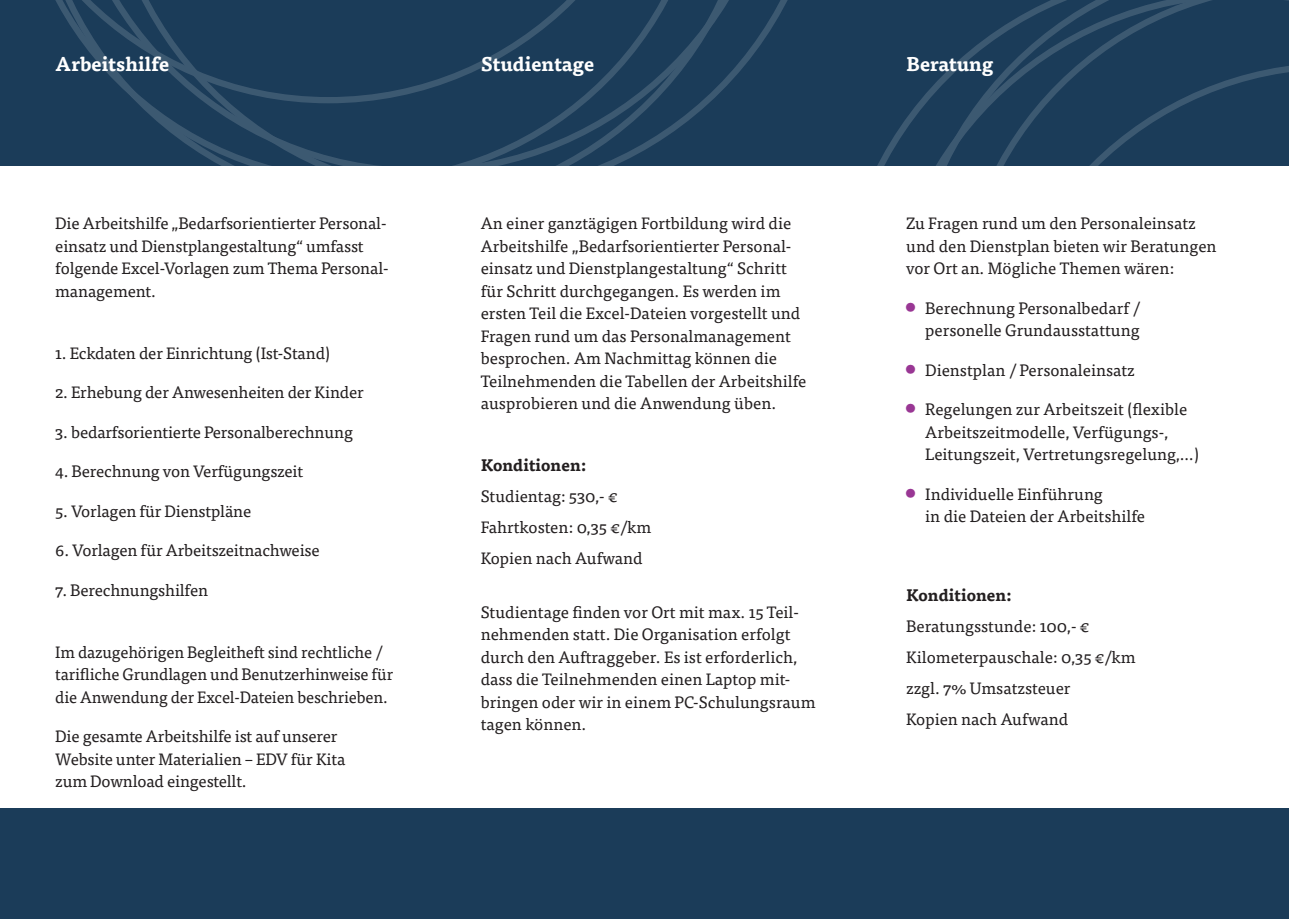
<style>
.page{position:relative;width:1289px;height:919px;background:#fff}
.page>*{position:absolute;margin:0;border:0;box-sizing:border-box;transform-origin:0 0}
.t1{font:700 19.5px "Tisa Pro";color:#fff}
.t2{font:16.5px/22.5px "Tisa Pro";color:#231f20}
.t3{font:700 16.5px "Tisa Pro";color:#231f20}
</style>
<div class="page">
<div style="left:0;top:808px;width:1288px;height:110px;background:#1b3c59"></div>
<div style="left:759px;top:0;width:68px;height:166px;background:#1b3c59"></div>
<svg style="left:709px;top:0;width:50px;height:166px;background:#1d3e5b"></svg>
<svg style="left:15px;top:0;width:694px;height:166px;background:#1f405c"></svg>
<svg style="left:0;top:0;width:675px;height:103px;background:#1e3f5b"></svg>
<div style="left:837px;top:0;width:68px;height:166px;background:#1b3c59"></div>
<svg style="left:905px;top:0;width:50px;height:166px;background:#1d3e5b"></svg>
<svg style="left:955px;top:0;width:333px;height:166px;background:#20405c"></svg>
<svg style="left:989px;top:63px;width:299px;height:103px;background:#1e3e5b"></svg>
<p class="t1" style="left:55px;top:48px;width:115px">Arbeitshilfe</p>
<p class="t1" style="left:480px;top:48px;width:115px">Studientage</p>
<p class="t1" style="left:906px;top:48px;width:89px">Beratung</p>
<p class="t2" style="left:55px;top:211px;width:335px">Die Arbeitshilfe „Bedarfsorientierter Personal&shy;einsatz und Dienstplangestaltung“ umfasst folgende Excel-Vorlagen zum Thema Personal&shy;management.</p>
<p class="t2" style="left:55px;top:340px;width:276px">1. Eckdaten der Einrichtung (Ist-Stand)</p>
<p class="t2" style="left:55px;top:380px;width:310px">2. Erhebung der Anwesenheiten der Kinder</p>
<p class="t2" style="left:55px;top:419px;width:299px">3. bedarfsorientierte Personalberechnung</p>
<p class="t2" style="left:55px;top:459px;width:249px">4. Berechnung von Verfügungszeit</p>
<p class="t2" style="left:55px;top:498px;width:197px">5. Vorlagen für Dienstpläne</p>
<p class="t2" style="left:55px;top:538px;width:266px">6. Vorlagen für Arbeitszeitnachweise</p>
<p class="t2" style="left:55px;top:577px;width:154px">7. Berechnungshilfen</p>
<p class="t2" style="left:55px;top:639px;width:339px">Im dazugehörigen Begleitheft sind rechtliche / tarifliche Grundlagen und Benutzerhinweise für die Anwendung der Excel-Dateien beschrieben.</p>
<p class="t2" style="left:55px;top:724px;width:291px">Die gesamte Arbeitshilfe ist auf unserer<br>Website unter Materialien – EDV für Kita zum Download eingestellt.</p>
<p class="t2" style="left:480px;top:211px;width:327px">An einer ganztägigen Fortbildung wird die Arbeitshilfe „Bedarfsorientierter Personal&shy;einsatz und Dienstplangestaltung“ Schritt für Schritt durchgegangen. Es werden im ersten Teil die Excel-Dateien vorgestellt und Fragen rund um das Personalmanagement besprochen. Am Nachmittag können die Teilnehmenden die Tabellen der Arbeitshilfe ausprobieren und die Anwendung üben.</p>
<p class="t3" style="left:480px;top:452px;width:107px">Konditionen:</p>
<p class="t2" style="left:480px;top:484px;width:138px">Studientag: 530,- €</p>
<p class="t2" style="left:480px;top:515px;width:172px">Fahrtkosten: 0,35 €/km</p>
<p class="t2" style="left:480px;top:546px;width:163px">Kopien nach Aufwand</p>
<p class="t2" style="left:480px;top:599px;width:336px">Studientage finden vor Ort mit max. 15 Teil&shy;nehmenden statt. Die Organisation erfolgt durch den Auftraggeber. Es ist erforderlich, dass die Teilnehmenden einen Laptop mit&shy;bringen oder wir in einem PC-Schulungsraum tagen können.</p>
<p class="t2" style="left:906px;top:211px;width:312px">Zu Fragen rund um den Personaleinsatz und den Dienstplan bieten wir Beratungen vor Ort an. Mögliche Themen wären:</p>
<p class="t2" style="left:925px;top:295px;width:216px">Berechnung Personalbedarf / personelle Grundausstattung</p>
<p class="t2" style="left:925px;top:357px;width:211px">Dienstplan / Personaleinsatz</p>
<p class="t2" style="left:925px;top:397px;width:275px">Regelungen zur Arbeitszeit (flexible<br>Arbeitszeitmodelle, Verfügungs-,<br>Leitungszeit, Vertretungsregelung,…)</p>
<p class="t2" style="left:925px;top:481px;width:221px">Individuelle Einführung<br>in die Dateien der Arbeitshilfe</p>
<p class="t3" style="left:906px;top:582px;width:107px">Konditionen:</p>
<p class="t2" style="left:906px;top:614px;width:185px">Beratungsstunde: 100,- €</p>
<p class="t2" style="left:906px;top:645px;width:231px">Kilometerpauschale: 0,35 €/km</p>
<p class="t2" style="left:906px;top:676px;width:166px">zzgl. 7% Umsatzsteuer</p>
<p class="t2" style="left:906px;top:707px;width:163px">Kopien nach Aufwand</p>
</div>
